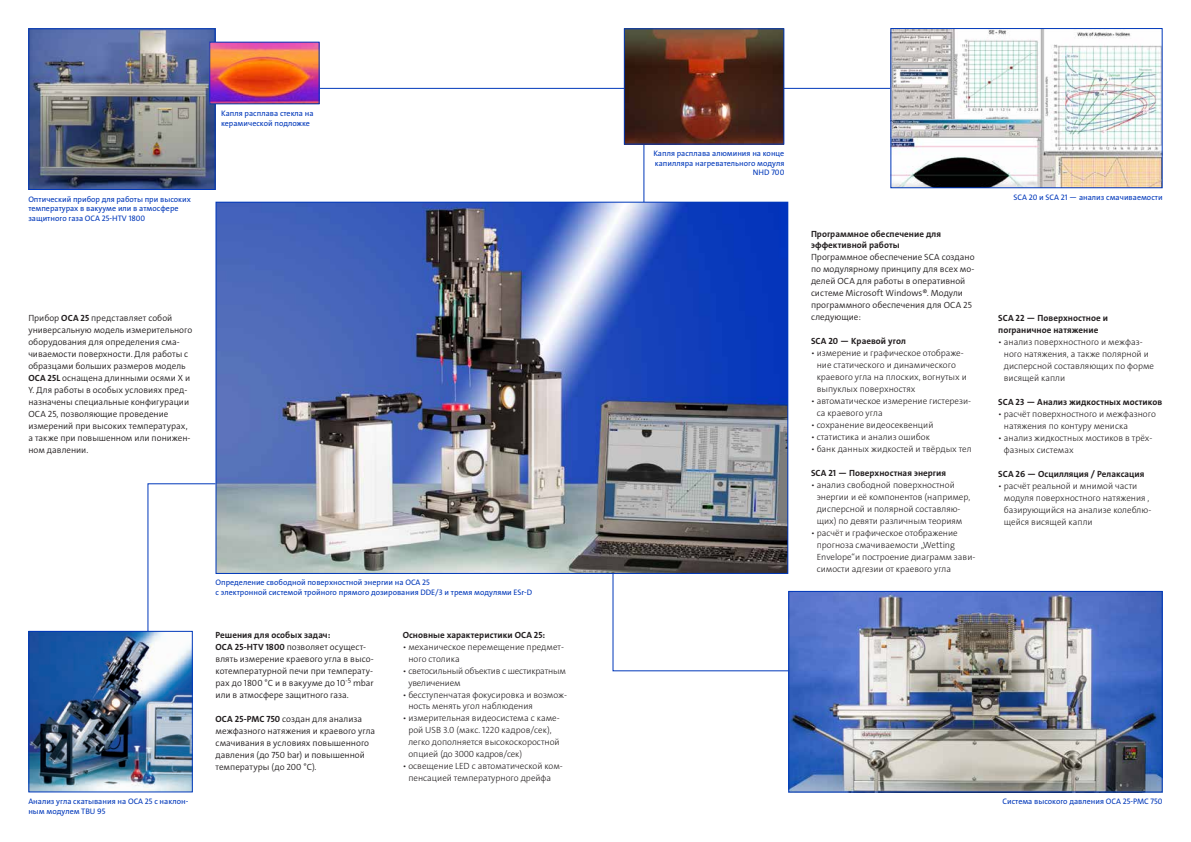
<style>
.page{position:relative;width:1191px;height:842px;background:#fff}
.page>*{position:absolute;margin:0;border:0;box-sizing:border-box;transform-origin:0 0}
.t1{font:9px/12px "The Sans LP3 Lig";color:#231f20}
.t2{font:9px/12px "The Sans LP4 Se Lig";color:#231f20}
.t3{font:9px/11px "The Sans LP7 Bld";letter-spacing:.005em;color:#231f20}
.t4{font:9px/12px "The Sans LP3 Lig";letter-spacing:-.02em;color:#231f20}
.t5{font:8px/9.6px "The Sans LP5 Plain";color:#0038ba}
.s1{font-family:"The Sans LP7 Bld"}
</style>
<div class="page">
<hr style="left:643px;top:108px;width:1px;height:114px;background:#0038ba">
<svg style="left:147px;top:483px;width:68px;height:148px"></svg>
<svg style="left:612px;top:486px;width:177px;height:186px"></svg>
<hr style="left:147px;top:88px;width:781px;height:1px;background:#0038ba">
<img style="left:217px;top:204px;width:569px;height:368px">
<img style="left:892px;top:30px;width:268px;height:156px">
<div style="left:890px;top:28px;width:272px;height:160px;border:1px solid #0038ba"></div>
<img style="left:30px;top:30px;width:183px;height:158px">
<div style="left:28px;top:28px;width:187px;height:162px;border:1px solid #0038ba"></div>
<img style="left:211px;top:44px;width:106px;height:58px">
<img style="left:30px;top:633px;width:161px;height:157px">
<div style="left:28px;top:631px;width:165px;height:161px;border:1px solid #0038ba"></div>
<img style="left:790px;top:593px;width:370px;height:197px">
<div style="left:788px;top:591px;width:374px;height:201px;border:1px solid #0038ba"></div>
<img style="left:626px;top:30px;width:156px;height:113px">
<div style="left:624px;top:28px;width:160px;height:117px;border:1px solid #0038ba"></div>
<p class="t5" style="left:221px;top:108px;width:94px">Капля расплава стекла на керамической подложке</p>
<p class="t5" style="left:653px;top:149px;width:132px;text-align:right">Капля расплава алюминия на конце капилляра нагревательного модуля<br>NHD 700</p>
<p class="t5" style="left:28px;top:194px;width:164px">Оптический прибор для работы при высоких</p>
<p class="t5" style="left:1013px;top:192px;width:151px">SCA 20 и SCA 21 — анализ смачиваемости</p>
<p class="t5" style="left:28px;top:204px;width:152px">температурах в вакууме или в атмосфере защитного газа OCA 25-HTV 1800</p>
<p class="t2" style="left:28px;top:312px;width:165px">Прибор <span class="s1">OCA 25</span> представляет собой универсальную модель измерительного оборудования для определения сма&shy;чиваемости поверхности. Для работы с образцами больших размеров модель <span class="s1">OCA 25L</span> оснащена длинными осями X и Y. Для работы в особых условиях пред&shy;назначены специальные конфигурации OCA 25, позволяющие проведение измерений при высоких температурах, а также при повышенном или понижен&shy;ном давлении.</p>
<p class="t5" style="left:28px;top:797px;width:161px">Анализ угла скатывания на OCA 25 с наклон&shy;ным модулем TBU 95</p>
<p class="t5" style="left:215px;top:578px;width:318px">Определение свободной поверхностной энергии на OCA 25<br>с электронной системой тройного прямого дозирования DDE/3 и тремя модулями ESr-D</p>
<p class="t3" style="left:215px;top:629px;width:116px">Решения для особых задач:</p>
<p class="t2" style="left:215px;top:640px;width:160px"><span class="s1">OCA 25-HTV 1800</span> позволяет осущест&shy;влять измерение краевого угла в высо&shy;котемпературной печи при температу&shy;рах до 1800 °C и в вакууме до 10<sup>-5</sup> mbar или в атмосфере защитного газа.</p>
<p class="t2" style="left:215px;top:712px;width:161px"><span class="s1">OCA 25-PMC 750</span> создан для анализа межфазного натяжения и краевого угла смачивания в условиях повышенного давления (до 750 bar) и повышенной температуры (до 200 °C).</p>
<p class="t3" style="left:403px;top:629px;width:144px">Основные характеристики OCA 25:</p>
<p class="t1" style="left:408px;top:640px;width:157px;text-indent:-6px">• механическое перемещение предмет&shy;ного столика</p>
<p class="t4" style="left:408px;top:664px;width:159px;text-indent:-6px">• светосильный объектив с шестикратным увеличением</p>
<p class="t1" style="left:408px;top:688px;width:160px;text-indent:-6px">• бесступенчатая фокусировка и возмож&shy;ность менять угол наблюдения</p>
<p class="t1" style="left:408px;top:712px;width:153px;text-indent:-6px">• измерительная видеосистема с каме&shy;рой USB 3.0 (макс. 1220 кадров/сек), легко дополняется высокоскоростной опцией (до 3000 кадров/сек)</p>
<p class="t1" style="left:408px;top:760px;width:156px;text-indent:-6px">• освещение LED с автоматической ком&shy;пенсацией температурного дрейфа</p>
<p class="t3" style="left:811px;top:228px;width:132px">Программное обеспечение для эффективной работы</p>
<p class="t2" style="left:811px;top:251px;width:165px">Программное обеспечение SCA создано по модулярному принципу для всех мо&shy;делей OCA для работы в оперативной системе Microsoft Windows®. Модули программного обеспечения для OCA 25 следующие:</p>
<p class="t3" style="left:811px;top:335px;width:96px">SCA 20 — Краевой угол</p>
<p class="t1" style="left:816px;top:347px;width:152px;text-indent:-6px">• измерение и графическое отображе&shy;ние статического и динамического краевого угла на плоских, вогнутых и выпуклых поверхностях</p>
<p class="t1" style="left:816px;top:395px;width:156px;text-indent:-6px">• автоматическое измерение гистерези&shy;са краевого угла</p>
<p class="t1" style="left:811px;top:419px;width:124px">• сохранение видеосеквенций</p>
<p class="t1" style="left:811px;top:431px;width:120px">• статистика и анализ ошибок</p>
<p class="t1" style="left:811px;top:443px;width:162px">• банк данных жидкостей и твёрдых тел</p>
<p class="t3" style="left:811px;top:467px;width:137px">SCA 21 — Поверхностная энергия</p>
<p class="t1" style="left:816px;top:479px;width:155px;text-indent:-6px">• анализ свободной поверхностной энергии и её компонентов (например, дисперсной и полярной составляю&shy;щих) по девяти различным теориям</p>
<p class="t1" style="left:816px;top:527px;width:160px;text-indent:-6px">• расчёт и графическое отображение прогноза смачиваемости „Wetting Envelope“и построение диаграмм зави&shy;симости адгезии от краевого угла</p>
<p class="t3" style="left:998px;top:312px;width:111px;line-height:12px">SCA 22 — Поверхностное и пограничное натяжение</p>
<p class="t1" style="left:1003px;top:336px;width:152px;text-indent:-6px">• анализ поверхностного и межфаз&shy;ного натяжения, а также полярной и дисперсной составляющих по форме висящей капли</p>
<p class="t3" style="left:998px;top:396px;width:166px">SCA 23 — Анализ жидкостных мостиков</p>
<p class="t1" style="left:1003px;top:408px;width:154px;text-indent:-6px">• расчёт поверхностного и межфазного натяжения по контуру мениска</p>
<p class="t1" style="left:1003px;top:432px;width:150px;text-indent:-6px">• анализ жидкостных мостиков в трёх&shy;фазных системах</p>
<p class="t3" style="left:998px;top:468px;width:148px">SCA 26 — Осцилляция / Релаксация</p>
<p class="t1" style="left:1003px;top:480px;width:149px;text-indent:-6px">• расчёт реальной и мнимой части модуля поверхностного натяжения , базирующийся на анализе колеблю&shy;щейся висящей капли</p>
<p class="t5" style="left:1002px;top:797px;width:162px">Система высокого давления OCA 25-PMC 750</p>
</div>
